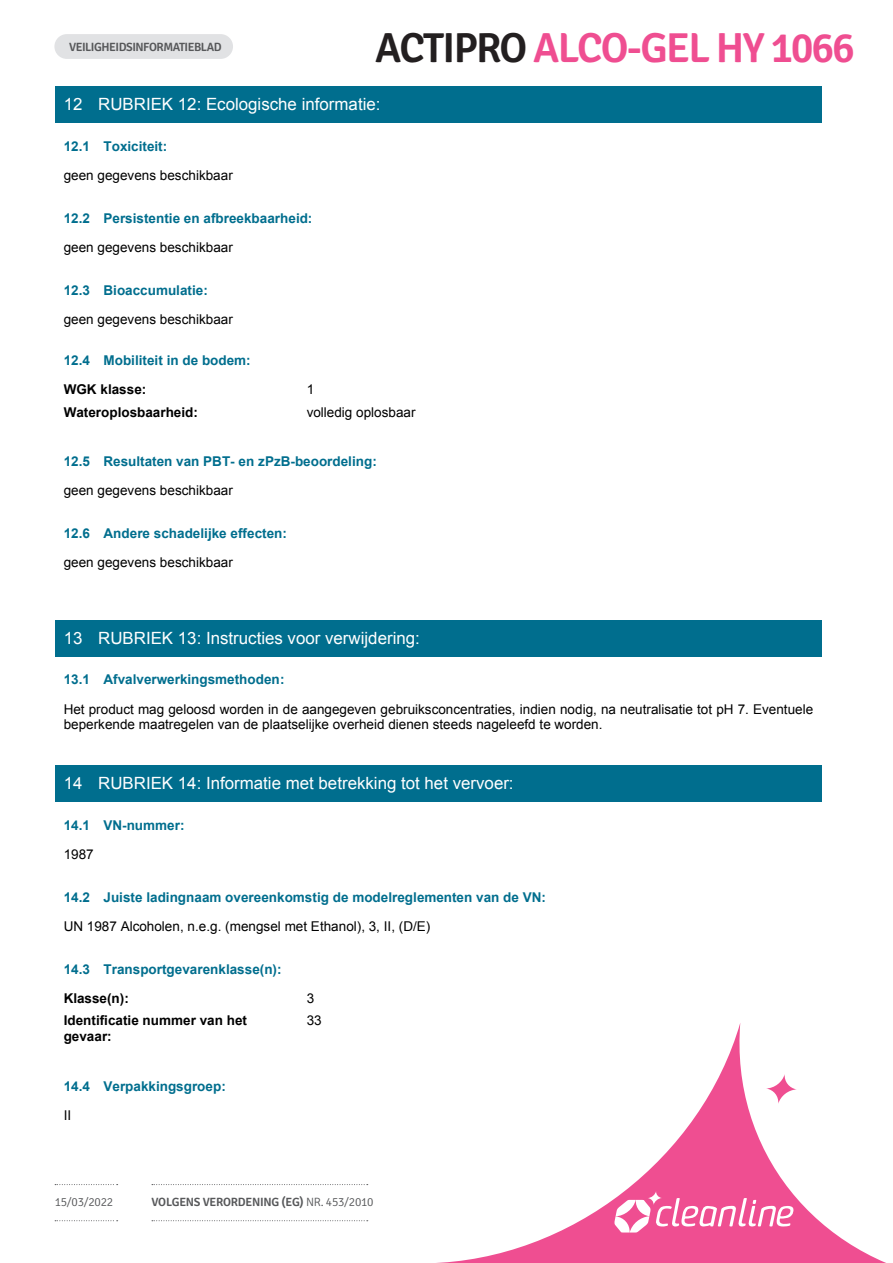
<style>
.page{position:relative;width:893px;height:1263px;background:#fff}
.page>*{position:absolute;margin:0;border:0;box-sizing:border-box;transform-origin:0 0}
.t1{font:600 42px "Signika";letter-spacing:-.04em;color:#ef4e91}
.t2{font:16.8px "Arial";color:#fff}
.t3{font:700 13.5px/29.2px "Arial";color:#006e8e}
.t4{font:13.5px/29.2px "Arial";color:#000}
.t5{font:700 13.5px/15.8px "Arial";color:#000}
.t6{font:600 12px "Signika";letter-spacing:-.02em;color:#57585a}
.t7{font:600 12px "Signika";letter-spacing:-.04em;color:#57585a}
.t8{font:300 12px "Signika";letter-spacing:-.02em;color:#57585a}
.s1{color:#231f20}
.s2{font-weight:700;color:#006e8e}
.s3{font-weight:400;color:#000}
.s4{color:#000}
.s5{font-weight:300}
</style>
<div class="page">
<svg style="left:152px;top:1220px;width:216px;height:1px"></svg>
<svg style="left:152px;top:1184px;width:216px;height:1px"></svg>
<svg style="left:55px;top:1220px;width:63px;height:1px"></svg>
<svg style="left:55px;top:1184px;width:63px;height:1px"></svg>
<svg style="left:436px;top:1023px;width:450px;height:240px"></svg>
<svg style="left:766px;top:1074px;width:31px;height:30px"></svg>
<svg style="left:614px;top:1191px;width:180px;height:41px"></svg>
<div style="left:54px;top:34px;width:179px;height:25px;background:#e1e2e4;border-radius:12px"></div>
<div style="left:56px;top:620px;width:766px;height:36px;background:#006e8e"></div>
<div style="left:56px;top:765px;width:766px;height:36px;background:#006e8e"></div>
<div style="left:56px;top:87px;width:766px;height:36px;background:#006e8e"></div>
<p class="t7" style="left:69px;top:40px;width:154px">VEILIGHEIDSINFORMATIEBLAD</p>
<h1 class="t1" style="left:375px;top:23px;width:481px"><span class="s1">ACTIPRO</span> ALCO-GEL HY 1066</h1>
<p class="t2" style="left:64px;top:94px;width:318px">12 RUBRIEK 12: Ecologische informatie:</p>
<p class="t4" style="left:64px;top:132px;width:171px"><span class="s2">12.1 Toxiciteit:<br></span>geen gegevens beschikbaar</p>
<p class="t3" style="left:64px;top:204px;width:250px">12.2 Persistentie en afbreekbaarheid: <span class="s3">geen gegevens beschikbaar</span></p>
<p class="t4" style="left:64px;top:276px;width:171px"><span class="s2">12.3 Bioaccumulatie: </span>geen gegevens beschikbaar</p>
<p class="t3" style="left:64px;top:346px;width:189px">12.4 Mobiliteit in de bodem:<br><span class="s4">WGK klasse:</span></p>
<p class="t4" style="left:307px;top:375px;width:9px">1</p>
<p class="t5" style="left:64px;top:404px;width:136px">Wateroplosbaarheid:</p>
<p class="t4" style="left:307px;top:397px;width:110px">volledig oplosbaar</p>
<p class="t3" style="left:64px;top:447px;width:315px">12.5 Resultaten van PBT- en zPzB-beoordeling: <span class="s3">geen gegevens beschikbaar</span></p>
<p class="t3" style="left:64px;top:519px;width:225px">12.6 Andere schadelijke effecten: <span class="s3">geen gegevens beschikbaar</span></p>
<p class="t2" style="left:64px;top:627px;width:358px">13 RUBRIEK 13: Instructies voor verwijdering:</p>
<p class="t4" style="left:64px;top:665px;width:751px"><span class="s2">13.1 Afvalverwerkingsmethoden:<br></span>Het product mag geloosd worden in de aangegeven gebruiksconcentraties, indien nodig, na neutralisatie tot pH 7. Eventuele</p>
<p class="t4" style="left:64px;top:710px;width:540px">beperkende maatregelen van de plaatselijke overheid dienen steeds nageleefd te worden.</p>
<p class="t2" style="left:64px;top:772px;width:451px">14 RUBRIEK 14: Informatie met betrekking tot het vervoer:</p>
<p class="t3" style="left:64px;top:810px;width:122px">14.1 VN-nummer:<br><span class="s3">1987</span></p>
<p class="t3" style="left:64px;top:882px;width:484px">14.2 Juiste ladingnaam overeenkomstig de modelreglementen van de VN:<br><span class="s3">UN 1987 Alcoholen, n.e.g. (mengsel met Ethanol), 3, II, (D/E)</span></p>
<p class="t3" style="left:64px;top:954px;width:219px">14.3 Transportgevarenklasse(n):<br><span class="s4">Klasse(n):</span></p>
<p class="t4" style="left:307px;top:983px;width:9px">3</p>
<p class="t5" style="left:64px;top:1013px;width:185px">Identificatie nummer van het gevaar:</p>
<p class="t4" style="left:307px;top:1006px;width:17px">33</p>
<p class="t3" style="left:64px;top:1072px;width:164px">14.4 Verpakkingsgroep:<br><span class="s3">II</span></p>
<p class="t8" style="left:55px;top:1196px;width:60px">15/03/2022</p>
<p class="t6" style="left:152px;top:1195px;width:223px">VOLGENS VERORDENING (EG) <span class="s5">NR. 453/2010</span></p>
</div>
